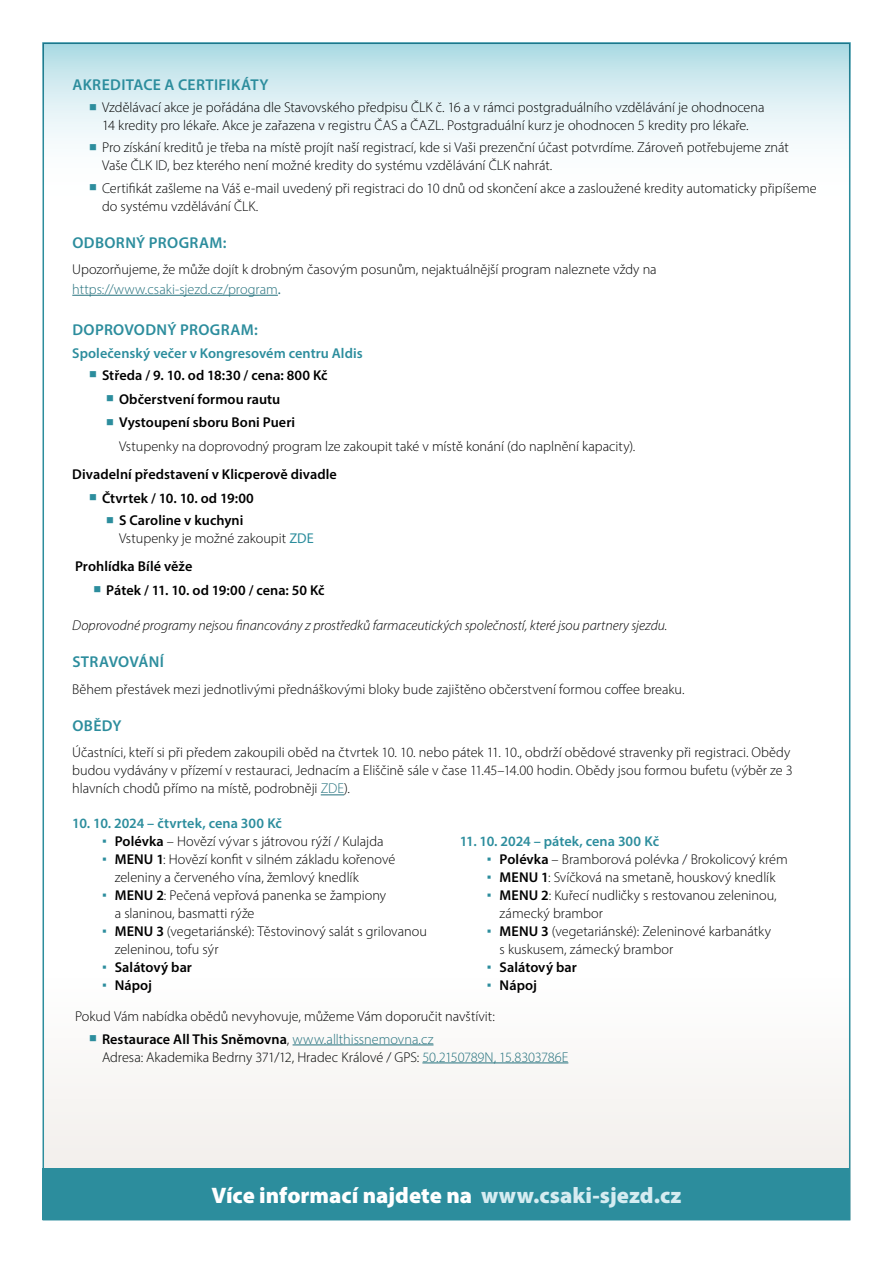
<style>
.page{position:relative;width:893px;height:1263px;background:#fff}
.page>*{position:absolute;margin:0;border:0;box-sizing:border-box;transform-origin:0 0}
.t1{font:900 22.5px "Myriad Pro";color:#fff}
.t2{font:600 15.75px "Myriad Pro";letter-spacing:.025em;color:#2c8d9d}
.t3{font:300 14.25px/18px "Myriad Pro";letter-spacing:-.005em;color:#000}
.t4{font:600 14.25px/18px "Myriad Pro";letter-spacing:.005em;color:#000}
.t5{font:italic 300 14.25px "Myriad Pro";letter-spacing:-.005em;color:#000}
.t6{font:600 14.25px "Myriad Pro";letter-spacing:.005em;color:#2c8d9d}
.s1{color:#2c8d9d}
.s2{color:#24717d}
.s3{font-weight:400;color:#24717d}
.s4{font-weight:600}
.s5{font-weight:400;color:#2c8d9d}
.s6{font-weight:600;color:#2c8d9d}
.s7{color:#d5ecf1}
</style>
<div class="page">
<div style="left:44px;top:978px;width:806px;height:242px;background:#f8f7f5"></div>
<svg style="left:43px;top:43px;width:807px;height:172px"></svg>
<hr style="left:72px;top:295px;width:206px;height:1px;background:#24717d">
<svg style="left:321px;top:794px;width:23px;height:1px"></svg>
<hr style="left:293px;top:1044px;width:140px;height:1px;background:#24717d">
<hr style="left:422px;top:1062px;width:146px;height:1px;background:#24717d">
<div style="left:43px;top:1168px;width:807px;height:51px;background:#2c8d9d"></div>
<p class="t2" style="left:72px;top:74px;width:198px">AKREDITACE A CERTIFIKÁTY</p>
<p class="t3" style="left:89px;top:98px;width:677px;text-align:center"><span class="s1">■</span> Vzdělávací akce je pořádána dle Stavovského předpisu ČLK č. 16 a v rámci postgraduálního vzdělávání je ohodnocena<br>14 kredity pro lékaře. Akce je zařazena v registru ČAS a ČAZL. Postgraduální kurz je ohodnocen 5 kredity pro lékaře.</p>
<p class="t3" style="left:102px;top:138px;width:688px;text-indent:-13px"><span class="s1">■</span> Pro získání kreditů je třeba na místě projít naší registrací, kde si Vaši prezenční účast potvrdíme. Zároveň potřebujeme znát<br>Vaše ČLK ID, bez kterého není možné kredity do systému vzdělávání ČLK nahrát.</p>
<p class="t3" style="left:102px;top:179px;width:716px;text-indent:-13px"><span class="s1">■</span> Certifikát zašleme na Váš e-mail uvedený při registraci do 10 dnů od skončení akce a zasloužené kredity automaticky připíšeme do systému vzdělávání ČLK.</p>
<p class="t2" style="left:72px;top:232px;width:156px">ODBORNÝ PROGRAM:</p>
<p class="t3" style="left:72px;top:260px;width:586px;line-height:19.5px">Upozorňujeme, že může dojít k drobným časovým posunům, nejaktuálnější program naleznete vždy na <span class="s2">https://www.csaki-sjezd.cz/program</span><span class="s3">.</span></p>
<p class="t2" style="left:72px;top:320px;width:187px">DOPROVODNÝ PROGRAM:</p>
<p class="t6" style="left:72px;top:344px;width:292px">Společenský večer v Kongresovém centru Aldis</p>
<p class="t4" style="left:89px;top:366px;width:240px"><span class="s1">■</span> Středa / 9. 10. od 18:30 / cena: 800 Kč</p>
<p class="t4" style="left:106px;top:389px;width:176px"><span class="s1">■</span> Občerstvení formou rautu</p>
<p class="t3" style="left:119px;top:411px;width:518px;line-height:23.7px;text-indent:-13px"><span class="s1">■</span> <span class="s4">Vystoupení sboru Boni Pueri<br></span>Vstupenky na doprovodný program lze zakoupit také v místě konání (do naplnění kapacity).</p>
<p class="t4" style="left:72px;top:465px;width:266px">Divadelní představení v Klicperově divadle</p>
<p class="t4" style="left:89px;top:489px;width:166px"><span class="s1">■</span> Čtvrtek / 10. 10. od 19:00</p>
<p class="t3" style="left:119px;top:511px;width:196px;text-indent:-13px"><span class="s1">■</span> <span class="s4">S Caroline v kuchyni<br></span>Vstupenky je možné zakoupit <span class="s5">ZDE</span></p>
<p class="t4" style="left:75px;top:557px;width:119px">Prohlídka Bílé věže</p>
<p class="t4" style="left:94px;top:581px;width:233px"><span class="s1">■</span> Pátek / 11. 10. od 19:00 / cena: 50 Kč</p>
<p class="t5" style="left:72px;top:617px;width:597px">Doprovodné programy nejsou financovány z prostředků farmaceutických společností, které jsou partnery sjezdu.</p>
<p class="t2" style="left:72px;top:652px;width:93px">STRAVOVÁNÍ</p>
<p class="t3" style="left:72px;top:680px;width:614px">Během přestávek mezi jednotlivými přednáškovými bloky bude zajištěno občerstvení formou coffee breaku.</p>
<p class="t2" style="left:72px;top:716px;width:51px">OBĚDY</p>
<p class="t3" style="left:72px;top:743px;width:722px">Účastníci, kteří si při předem zakoupili oběd na čtvrtek 10. 10. nebo pátek 11. 10., obdrží obědové stravenky při registraci. Obědy budou vydávány v přízemí v restauraci, Jednacím a Eliščině sále v čase 11.45–14.00 hodin. Obědy jsou formou bufetu (výběr ze 3 hlavních chodů přímo na místě, podrobněji <span class="s2">ZDE</span>).</p>
<p class="t3" style="left:115px;top:814px;width:314px;text-indent:-43px"><span class="s6">10. 10. 2024 – čtvrtek, cena 300 Kč<br></span><span class="s4">Polévka</span> – Hovězí vývar s játrovou rýží / Kulajda<br><span class="s4">MENU 1</span>: Hovězí konfit v silném základu kořenové zeleniny a červeného vína, žemlový knedlík<br><span class="s4">MENU 2</span>: Pečená vepřová panenka se žampiony<br>a slaninou, basmatti rýže<br><span class="s4">MENU 3</span> (vegetariánské): Těstovinový salát s grilovanou zeleninou, tofu sýr</p>
<p class="t4" style="left:115px;top:958px;width:79px">Salátový bar<br>Nápoj</p>
<p class="t3" style="left:500px;top:832px;width:290px;text-indent:-40px"><span class="s6">11. 10. 2024 – pátek, cena 300 Kč<br></span><span class="s4">Polévka</span> – Bramborová polévka / Brokolicový krém <span class="s4">MENU 1</span>: Svíčková na smetaně, houskový knedlík <span class="s4">MENU 2</span>: Kuřecí nudličky s restovanou zeleninou, zámecký brambor<br><span class="s4">MENU 3</span> (vegetariánské): Zeleninové karbanátky<br>s kuskusem, zámecký brambor</p>
<p class="t4" style="left:500px;top:958px;width:79px">Salátový bar<br>Nápoj</p>
<p class="t3" style="left:75px;top:1007px;width:421px">Pokud Vám nabídka obědů nevyhovuje, můžeme Vám doporučit navštívit:</p>
<p class="t3" style="left:102px;top:1029px;width:468px;text-indent:-13px"><span class="s1">■</span> <span class="s4">Restaurace All This Sněmovna</span>, <span class="s2">www.allthissnemovna.cz<br></span>Adresa: Akademika Bedrny 371/12, Hradec Králové / GPS: <span class="s2">50.2150789N, 15.8303786E</span></p>
<h1 class="t1" style="left:212px;top:1180px;width:471px">Více informací najdete na <span class="s7">www.csaki-sjezd.cz</span></h1>
</div>
